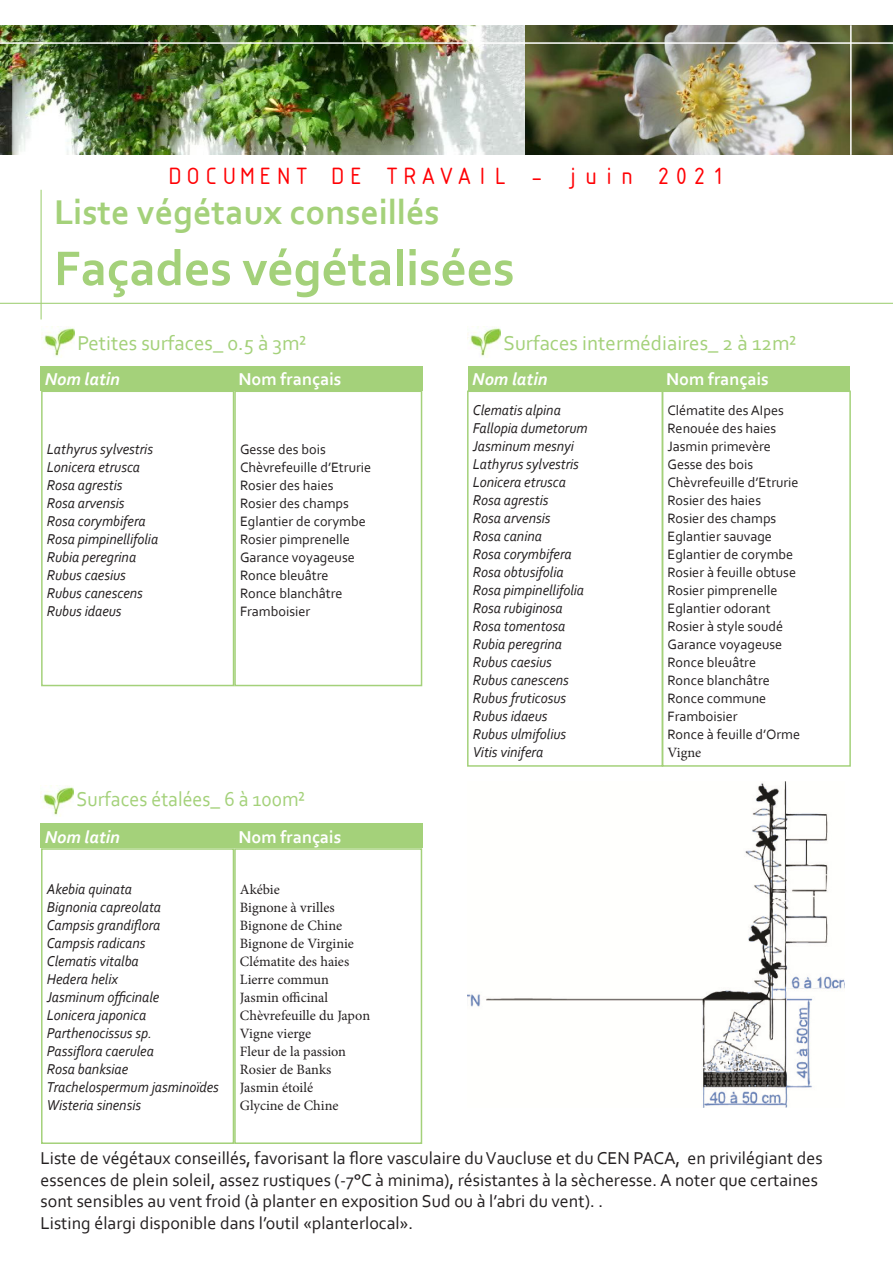
<style>
.page{position:relative;width:893px;height:1263px;background:#fff}
.page>*{position:absolute;margin:0;border:0;box-sizing:border-box;transform-origin:0 0}
.t1{font:700 51px "Corbel";color:#a4d17a}
.t2{font:700 36px "Corbel";color:#a4d17a}
.t3{font:25.5px "ISOCTEUR";color:#ff0004}
.t4{font:21px "Corbel";color:#a4d17a}
.t5{font:21px "Corbel";color:#a4d17a;scale:.95 1}
.t6{font:18px/21.6px "Corbel";color:#231f20}
.t7{font:700 18px "Corbel";color:#fff}
.t8{font:italic 700 18px "Corbel";color:#fff}
.t9{font:italic 15px/18px "Corbel";color:#231f20;scale:.95 1}
.t10{font:14.25px/18px "Corbel";color:#231f20}
.t11{font:14.25px/18px "Minion Pro";color:#231f20}
</style>
<div class="page">
<img style="left:0;top:25px;width:893px;height:130px">
<hr style="left:0;top:42px;width:893px;height:2px;background:#fff">
<hr style="left:850px;top:25px;width:2px;height:130px;background:#fff">
<hr style="left:0;top:303px;width:893px;height:1px;background:#a4d17a">
<hr style="left:41px;top:190px;width:1px;height:129px;background:#a4d17a">
<img style="left:41px;top:327px;width:33px;height:30px">
<div style="left:41px;top:390px;width:193px;height:296px;border:2px solid #a4d17a"></div>
<div style="left:234px;top:390px;width:188px;height:296px;border:2px solid #a4d17a"></div>
<div style="left:41px;top:366px;width:193px;height:24px;background:#a4d17a"></div>
<div style="left:234px;top:366px;width:188px;height:24px;background:#a4d17a"></div>
<img style="left:467px;top:327px;width:33px;height:30px">
<img style="left:40px;top:786px;width:34px;height:30px">
<img style="left:467px;top:781px;width:377px;height:327px">
<div style="left:467px;top:390px;width:196px;height:377px;border:2px solid #a4d17a"></div>
<div style="left:662px;top:390px;width:189px;height:377px;border:2px solid #a4d17a"></div>
<div style="left:468px;top:366px;width:194px;height:24px;background:#a4d17a"></div>
<div style="left:662px;top:366px;width:188px;height:24px;background:#a4d17a"></div>
<div style="left:41px;top:848px;width:193px;height:296px;border:2px solid #a4d17a"></div>
<div style="left:234px;top:848px;width:188px;height:296px;border:2px solid #a4d17a"></div>
<div style="left:40px;top:824px;width:194px;height:24px;background:#a4d17a"></div>
<div style="left:234px;top:824px;width:188px;height:24px;background:#a4d17a"></div>
<h3 class="t3" style="left:166px;top:159px;width:562px">DOCUMENT DE TRAVAIL - juin 2021</h3>
<h2 class="t2" style="left:54px;top:190px;width:387px">Liste végétaux conseillés</h2>
<h1 class="t1" style="left:54px;top:237px;width:462px">Façades végétalisées</h1>
<h3 class="t4" style="left:77px;top:330px;width:230px">Petites surfaces_ 0.5 à 3m²</h3>
<p class="t8" style="left:45px;top:368px;width:77px">Nom latin</p>
<p class="t7" style="left:239px;top:368px;width:104px">Nom français</p>
<p class="t9" style="left:47px;top:440px;width:119px">Lathyrus sylvestris<br>Lonicera etrusca<br>Rosa agrestis<br>Rosa arvensis<br>Rosa corymbifera<br>Rosa pimpinellifolia<br>Rubia peregrina<br>Rubus caesius<br>Rubus canescens<br>Rubus idaeus</p>
<p class="t10" style="left:240px;top:440px;width:133px">Gesse des bois<br>Chèvrefeuille d’Etrurie<br>Rosier des haies<br>Rosier des champs<br>Eglantier de corymbe<br>Rosier pimprenelle<br>Garance voyageuse<br>Ronce bleuâtre<br>Ronce blanchâtre<br>Framboisier</p>
<h3 class="t5" style="left:77px;top:786px;width:242px">Surfaces étalées_ 6 à 100m²</h3>
<p class="t8" style="left:45px;top:825px;width:77px">Nom latin</p>
<p class="t7" style="left:238px;top:825px;width:104px">Nom français</p>
<p class="t9" style="left:47px;top:879px;width:183px">Akebia quinata<br>Bignonia capreolata<br>Campsis grandiflora<br>Campsis radicans<br>Clematis vitalba<br>Hedera helix<br>Jasminum officinale<br>Lonicera japonica<br>Parthenocissus sp.<br>Passiflora caerulea<br>Rosa banksiae<br>Trachelospermum jasminoïdes<br>Wisteria sinensis</p>
<p class="t11" style="left:240px;top:880px;width:132px">Akébie<br>Bignone à vrilles<br>Bignone de Chine<br>Bignone de Virginie<br>Clématite des haies<br>Lierre commun<br>Jasmin officinal<br>Chèvrefeuille du Japon<br>Vigne vierge<br>Fleur de la passion<br>Rosier de Banks<br>Jasmin étoilé<br>Glycine de Chine</p>
<h3 class="t4" style="left:503px;top:330px;width:294px">Surfaces intermédiaires_ 2 à 12m²</h3>
<p class="t8" style="left:472px;top:368px;width:77px">Nom latin</p>
<p class="t7" style="left:666px;top:368px;width:104px">Nom français</p>
<p class="t9" style="left:473px;top:401px;width:122px">Clematis alpina<br>Fallopia dumetorum<br>Jasminum mesnyi<br>Lathyrus sylvestris<br>Lonicera etrusca<br>Rosa agrestis<br>Rosa arvensis<br>Rosa canina<br>Rosa corymbifera<br>Rosa obtusifolia<br>Rosa pimpinellifolia<br>Rosa rubiginosa<br>Rosa tomentosa<br>Rubia peregrina<br>Rubus caesius<br>Rubus canescens<br>Rubus fruticosus<br>Rubus idaeus<br>Rubus ulmifolius<br>Vitis vinifera</p>
<p class="t10" style="left:667px;top:401px;width:134px">Clématite des AIpes<br>Renouée des haies<br>Jasmin primevère<br>Gesse des bois<br>Chèvrefeuille d’Etrurie<br>Rosier des haies<br>Rosier des champs<br>Eglantier sauvage<br>Eglantier de corymbe<br>Rosier à feuille obtuse<br>Rosier pimprenelle<br>Eglantier odorant<br>Rosier à style soudé<br>Garance voyageuse<br>Ronce bleuâtre<br>Ronce blanchâtre<br>Ronce commune<br>Framboisier<br>Ronce à feuille d’Orme</p>
<p class="t11" style="left:667px;top:744px;width:35px">Vigne</p>
<p class="t6" style="left:40px;top:1147px;width:784px">Liste de végétaux conseillés, favorisant la flore vasculaire du Vaucluse et du CEN PACA, en privilégiant des essences de plein soleil, assez rustiques (-7°C à minima), résistantes à la sècheresse. A noter que certaines sont sensibles au vent froid (à planter en exposition Sud ou à l’abri du vent). .<br>Listing élargi disponible dans l’outil «planterlocal».</p>
</div>
